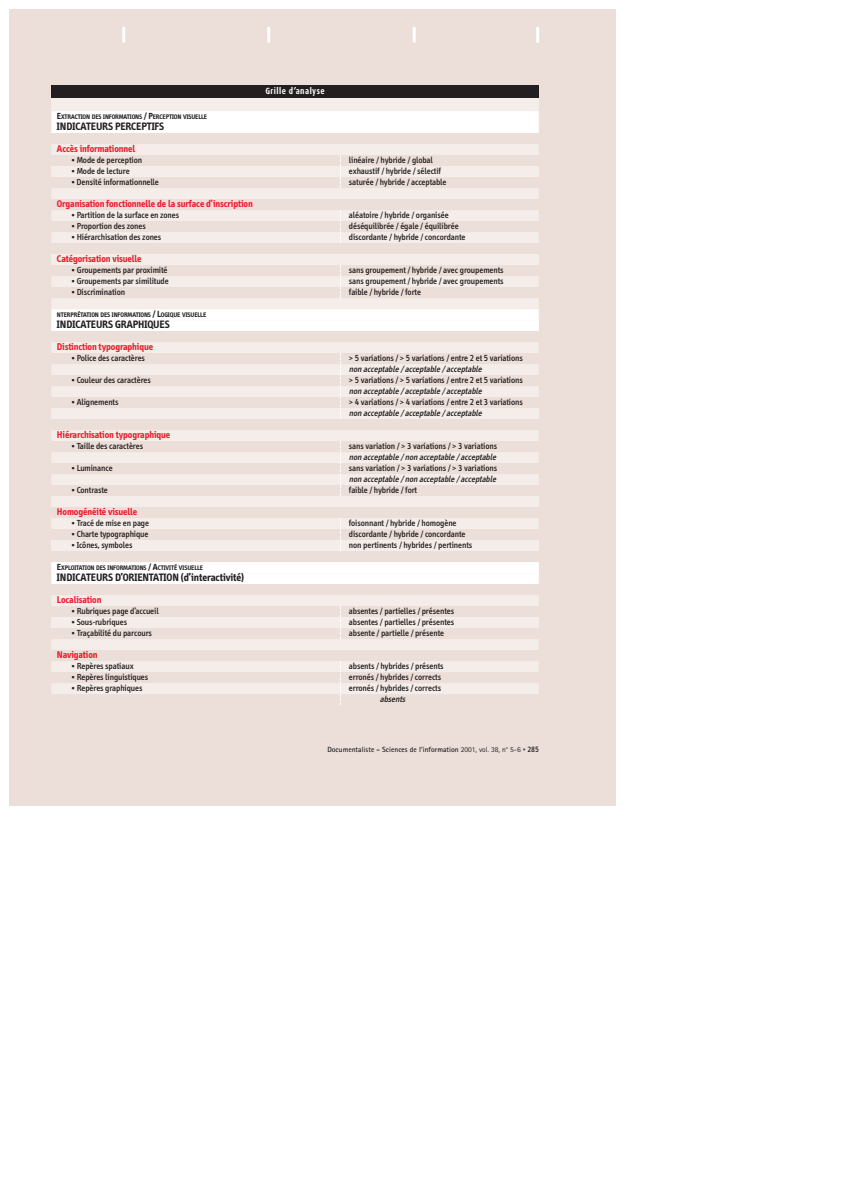
<style>
.page{position:relative;width:842px;height:1191px;background:#fff}
.page>*{position:absolute;margin:0;border:0;box-sizing:border-box;transform-origin:0 0}
.t1{font:700 11px "Info";letter-spacing:-.005em;color:#231f20}
.t2{font:700 10px "Info";letter-spacing:-.005em;color:#ed1b2d}
.t3{font:500 9px "Info";letter-spacing:-.005em;color:#231f20}
.t4{font:italic 500 9px "Info";letter-spacing:-.005em;color:#231f20}
.t5{font:700 9px "Dax Condensed";letter-spacing:.05em;color:#fff}
.t6{font:700 7.5px "Rotis Sans Serif";color:#231f20}
.t7{font:700 6.8px "Info";letter-spacing:-.005em;color:#231f20}
.s1{font-size:9px}
.s2{font-weight:400}
.s3{font-family:"Info";font-weight:500;font-size:8px;color:#58595b}
.s4{font-family:"Info";font-weight:500;font-size:8px}
</style>
<div class="page">
<div style="left:9px;top:9px;width:606px;height:796px;background:#ecdfd9"></div>
<div style="left:51px;top:100px;width:488px;height:11px;background:#f4ede9"></div>
<div style="left:51px;top:111px;width:488px;height:11px;background:#fff"></div>
<div style="left:51px;top:122px;width:488px;height:11px;background:#fff"></div>
<div style="left:51px;top:144px;width:488px;height:11px;background:#f4ede9"></div>
<div style="left:51px;top:166px;width:488px;height:11px;background:#f4ede9"></div>
<div style="left:51px;top:188px;width:488px;height:11px;background:#f4ede9"></div>
<div style="left:51px;top:210px;width:488px;height:11px;background:#f4ede9"></div>
<div style="left:51px;top:232px;width:488px;height:11px;background:#f4ede9"></div>
<div style="left:51px;top:254px;width:488px;height:11px;background:#f4ede9"></div>
<div style="left:51px;top:276px;width:488px;height:11px;background:#f4ede9"></div>
<div style="left:51px;top:298px;width:488px;height:11px;background:#f4ede9"></div>
<div style="left:51px;top:309px;width:488px;height:11px;background:#fff"></div>
<div style="left:51px;top:320px;width:488px;height:11px;background:#fff"></div>
<div style="left:51px;top:342px;width:488px;height:11px;background:#f4ede9"></div>
<div style="left:51px;top:364px;width:488px;height:11px;background:#f4ede9"></div>
<div style="left:51px;top:386px;width:488px;height:11px;background:#f4ede9"></div>
<div style="left:51px;top:408px;width:488px;height:11px;background:#f4ede9"></div>
<div style="left:51px;top:430px;width:488px;height:11px;background:#f4ede9"></div>
<div style="left:51px;top:452px;width:488px;height:11px;background:#f4ede9"></div>
<div style="left:51px;top:474px;width:488px;height:11px;background:#f4ede9"></div>
<div style="left:51px;top:496px;width:488px;height:11px;background:#f4ede9"></div>
<div style="left:51px;top:518px;width:488px;height:11px;background:#f4ede9"></div>
<div style="left:51px;top:540px;width:488px;height:11px;background:#f4ede9"></div>
<div style="left:51px;top:562px;width:488px;height:11px;background:#fff"></div>
<div style="left:51px;top:573px;width:488px;height:11px;background:#fff"></div>
<div style="left:51px;top:595px;width:488px;height:11px;background:#f4ede9"></div>
<div style="left:51px;top:617px;width:488px;height:11px;background:#f4ede9"></div>
<div style="left:51px;top:639px;width:488px;height:11px;background:#f4ede9"></div>
<div style="left:51px;top:661px;width:488px;height:11px;background:#f4ede9"></div>
<div style="left:51px;top:683px;width:488px;height:11px;background:#f4ede9"></div>
<div style="left:51px;top:85px;width:488px;height:13px;background:#231f20"></div>
<div style="left:51px;top:98px;width:488px;height:12px;background:#f4ede9"></div>
<svg style="left:340px;top:155px;width:1px;height:33px"></svg>
<svg style="left:340px;top:210px;width:1px;height:33px"></svg>
<svg style="left:340px;top:265px;width:1px;height:33px"></svg>
<svg style="left:340px;top:353px;width:1px;height:66px"></svg>
<svg style="left:340px;top:441px;width:1px;height:55px"></svg>
<svg style="left:340px;top:518px;width:1px;height:33px"></svg>
<svg style="left:340px;top:606px;width:1px;height:33px"></svg>
<svg style="left:340px;top:661px;width:1px;height:44px"></svg>
<hr style="left:122px;top:27px;width:3px;height:16px;background:#fff">
<hr style="left:267px;top:27px;width:3px;height:16px;background:#fff">
<hr style="left:413px;top:27px;width:3px;height:16px;background:#fff">
<hr style="left:536px;top:27px;width:3px;height:16px;background:#fff">
<p class="t5" style="left:265px;top:87px;width:61px">Grille d’analyse</p>
<p class="t7" style="left:57px;top:114px;width:152px"><span class="s1">E</span>XTRACTION DES INFORMATIONS <span class="s1">/ P</span>ERCEPTION VISUELLE</p>
<p class="t1" style="left:57px;top:122px;width:109px">INDICATEURS PERCEPTIFS</p>
<p class="t2" style="left:57px;top:145px;width:80px">Accès informationnel</p>
<p class="t3" style="left:71px;top:157px;width:72px">• Mode de perception</p>
<p class="t3" style="left:349px;top:157px;width:85px">linéaire / hybride / global</p>
<p class="t3" style="left:71px;top:168px;width:60px">• Mode de lecture</p>
<p class="t3" style="left:349px;top:168px;width:94px">exhaustif / hybride / sélectif</p>
<p class="t3" style="left:71px;top:179px;width:89px">• Densité informationnelle</p>
<p class="t3" style="left:349px;top:179px;width:99px">saturée / hybride / acceptable</p>
<p class="t2" style="left:57px;top:200px;width:197px">Organisation fonctionnelle de la surface d’inscription</p>
<p class="t3" style="left:71px;top:212px;width:110px">• Partition de la surface en zones</p>
<p class="t3" style="left:349px;top:212px;width:101px">aléatoire / hybride / organisée</p>
<p class="t3" style="left:71px;top:223px;width:76px">• Proportion des zones</p>
<p class="t3" style="left:349px;top:223px;width:111px">déséquilibrée / égale / équilibrée</p>
<p class="t3" style="left:71px;top:234px;width:92px">• Hiérarchisation des zones</p>
<p class="t3" style="left:349px;top:234px;width:118px">discordante / hybride / concordante</p>
<p class="t2" style="left:57px;top:255px;width:86px">Catégorisation visuelle</p>
<p class="t3" style="left:71px;top:267px;width:98px">• Groupements par proximité</p>
<p class="t3" style="left:349px;top:267px;width:156px">sans groupement / hybride / avec groupements</p>
<p class="t3" style="left:71px;top:278px;width:99px">• Groupements par similitude</p>
<p class="t3" style="left:349px;top:278px;width:156px">sans groupement / hybride / avec groupements</p>
<p class="t3" style="left:71px;top:289px;width:55px">• Discrimination</p>
<p class="t3" style="left:349px;top:289px;width:74px">faible / hybride / forte</p>
<p class="t7" style="left:57px;top:312px;width:151px">NTERPRÉTATION DES INFORMATIONS <span class="s1">/ L</span>OGIQUE VISUELLE</p>
<p class="t1" style="left:57px;top:320px;width:114px">INDICATEURS GRAPHIQUES</p>
<p class="t2" style="left:57px;top:343px;width:98px">Distinction typographique</p>
<p class="t3" style="left:71px;top:355px;width:75px">• Police des caractères</p>
<p class="t3" style="left:349px;top:355px;width:175px">&gt; 5 variations / &gt; 5 variations / entre 2 et 5 variations</p>
<p class="t4" style="left:349px;top:366px;width:136px">non acceptable / acceptable / acceptable</p>
<p class="t3" style="left:71px;top:377px;width:81px">• Couleur des caractères</p>
<p class="t3" style="left:349px;top:377px;width:175px">&gt; 5 variations / &gt; 5 variations / entre 2 et 5 variations</p>
<p class="t4" style="left:349px;top:388px;width:136px">non acceptable / acceptable / acceptable</p>
<p class="t3" style="left:71px;top:399px;width:49px">• Alignements</p>
<p class="t3" style="left:349px;top:399px;width:175px">&gt; 4 variations / &gt; 4 variations / entre 2 et 3 variations</p>
<p class="t4" style="left:349px;top:410px;width:136px">non acceptable / acceptable / acceptable</p>
<p class="t2" style="left:57px;top:431px;width:115px">Hiérarchisation typographique</p>
<p class="t3" style="left:71px;top:443px;width:73px">• Taille des caractères</p>
<p class="t3" style="left:349px;top:443px;width:150px">sans variation / &gt; 3 variations / &gt; 3 variations</p>
<p class="t4" style="left:349px;top:454px;width:150px">non acceptable / non acceptable / acceptable</p>
<p class="t3" style="left:71px;top:465px;width:43px">• Luminance</p>
<p class="t3" style="left:349px;top:465px;width:150px">sans variation / &gt; 3 variations / &gt; 3 variations</p>
<p class="t4" style="left:349px;top:476px;width:150px">non acceptable / non acceptable / acceptable</p>
<p class="t3" style="left:71px;top:487px;width:38px">• Contraste</p>
<p class="t3" style="left:349px;top:487px;width:70px">faible / hybride / fort</p>
<p class="t2" style="left:57px;top:508px;width:82px">Homogénéité visuelle</p>
<p class="t3" style="left:71px;top:520px;width:79px">• Tracé de mise en page</p>
<p class="t3" style="left:349px;top:520px;width:109px">foisonnant / hybride / homogène</p>
<p class="t3" style="left:71px;top:531px;width:79px">• Charte typographique</p>
<p class="t3" style="left:349px;top:531px;width:118px">discordante / hybride / concordante</p>
<p class="t3" style="left:71px;top:542px;width:63px">• Icônes, symboles</p>
<p class="t3" style="left:349px;top:542px;width:125px">non pertinents / hybrides / pertinents</p>
<p class="t7" style="left:57px;top:565px;width:148px"><span class="s1">E</span>XPLOITATION DES INFORMATIONS <span class="s1">/ A</span>CTIVITÉ VISUELLE</p>
<p class="t1" style="left:57px;top:573px;width:189px">INDICATEURS D’ORIENTATION (d’interactivité)</p>
<p class="t2" style="left:57px;top:596px;width:46px">Localisation</p>
<p class="t3" style="left:71px;top:608px;width:89px">• Rubriques page d’accueil</p>
<p class="t3" style="left:349px;top:608px;width:107px">absentes / partielles / présentes</p>
<p class="t3" style="left:71px;top:619px;width:58px">• Sous-rubriques</p>
<p class="t3" style="left:349px;top:619px;width:107px">absentes / partielles / présentes</p>
<p class="t3" style="left:71px;top:630px;width:82px">• Traçabilité du parcours</p>
<p class="t3" style="left:349px;top:630px;width:97px">absente / partielle / présente</p>
<p class="t2" style="left:57px;top:651px;width:42px">Navigation</p>
<p class="t3" style="left:71px;top:663px;width:64px">• Repères spatiaux</p>
<p class="t3" style="left:349px;top:663px;width:96px">absents / hybrides / présents</p>
<p class="t3" style="left:71px;top:674px;width:79px">• Repères linguistiques</p>
<p class="t3" style="left:349px;top:674px;width:94px">erronés / hybrides / corrects</p>
<p class="t3" style="left:71px;top:685px;width:73px">• Repères graphiques</p>
<p class="t3" style="left:349px;top:685px;width:94px">erronés / hybrides / corrects</p>
<p class="t4" style="left:380px;top:696px;width:29px">absents</p>
<p class="t6" style="left:327px;top:746px;width:213px">Documentaliste - Sciences de l’information <span class="s2">2001, vol. 38, n° 5-6</span> <span class="s3">•</span> <span class="s4">285</span></p>
</div>
